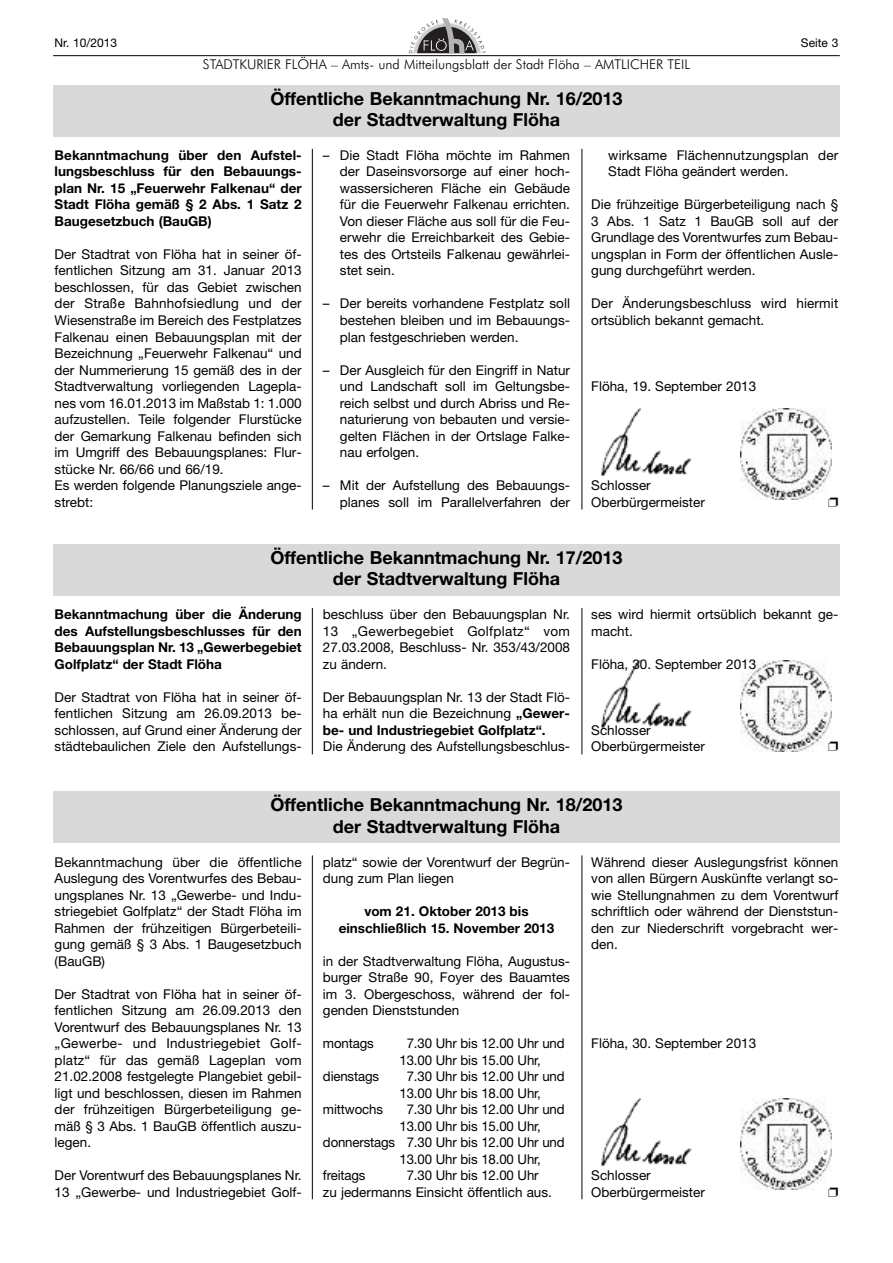
<style>
.page{position:relative;width:893px;height:1263px;background:#fff}
.page>*{position:absolute;margin:0;border:0;box-sizing:border-box;transform-origin:0 0}
.t1{font:700 18px/21.6px "Helvetica Neue";color:#000;text-align:center}
.t2{font:13.5px/16.5px "Helvetica Neue";color:#000}
.t3{font:700 13.5px/16.5px "Helvetica Neue";color:#000;text-align:justify}
.t4{font:300 13.5px "Futura BT";color:#000}
.t5{font:12px "Helvetica Neue";color:#000}
.s1{font-weight:700}
.s2{color:#fff}
</style>
<div class="page">
<img style="left:601px;top:408px;width:91px;height:68px">
<img style="left:740px;top:409px;width:91px;height:90px">
<hr style="left:53px;top:55px;width:787px;height:1px;background:#000">
<svg style="left:409px;top:18px;width:76px;height:35px"></svg>
<div style="left:53px;top:85px;width:787px;height:51px;background:#d9d9d9"></div>
<hr style="left:312px;top:149px;width:1px;height:360px;background:#000">
<hr style="left:582px;top:149px;width:1px;height:360px;background:#000">
<img style="left:601px;top:660px;width:91px;height:68px">
<img style="left:740px;top:661px;width:91px;height:90px">
<div style="left:53px;top:544px;width:787px;height:51px;background:#d9d9d9"></div>
<hr style="left:312px;top:608px;width:1px;height:146px;background:#000">
<hr style="left:582px;top:608px;width:1px;height:146px;background:#000">
<img style="left:601px;top:1098px;width:91px;height:68px">
<img style="left:740px;top:1099px;width:91px;height:90px">
<div style="left:53px;top:792px;width:787px;height:51px;background:#d9d9d9"></div>
<hr style="left:312px;top:855px;width:1px;height:344px;background:#000">
<hr style="left:582px;top:855px;width:1px;height:344px;background:#000">
<svg style="left:828px;top:742px;width:3px;height:9px"></svg>
<p class="t5" style="left:55px;top:38px;width:64px">Nr. 10/2013</p>
<p class="t5" style="left:801px;top:38px;width:39px">Seite 3</p>
<p class="t4" style="left:203px;top:59px;width:489px">STADTKURIER FLÖHA – Amts- und Mitteilungsblatt der Stadt Flöha – AMTLICHER TEIL</p>
<h1 class="t1" style="left:271px;top:89px;width:353px">Öffentliche Bekanntmachung Nr. 16/2013 der Stadtverwaltung Flöha</h1>
<p class="t3" style="left:55px;top:148px;width:249px">Bekanntmachung über den Aufstel&shy;lungsbeschluss für den Bebauungs&shy;plan Nr. 15 „Feuerwehr Falkenau“ der Stadt Flöha gemäß § 2 Abs. 1 Satz 2<br>Baugesetzbuch (BauGB)</p>
<p class="t2" style="left:55px;top:247px;width:249px">Der Stadtrat von Flöha hat in seiner öf&shy;fentlichen Sitzung am 31. Januar 2013 beschlossen, für das Gebiet zwischen der Straße Bahnhofsiedlung und der Wiesenstraße im Bereich des Festplatzes Falkenau einen Bebauungsplan mit der Bezeichnung „Feuerwehr Falkenau“ und der Nummerierung 15 gemäß des in der Stadtverwaltung vorliegenden Lagepla&shy;nes vom 16.01.2013 im Maßstab 1: 1.000 aufzustellen. Teile folgender Flurstücke der Gemarkung Falkenau befinden sich im Umgriff des Bebauungsplanes: Flur&shy;stücke Nr. 66/66 und 66/19.<br>Es werden folgende Planungsziele ange&shy;strebt:</p>
<p class="t2" style="left:340px;top:148px;width:232px;text-align:justify;text-indent:-17px">– Die Stadt Flöha möchte im Rahmen der Daseinsvorsorge auf einer hoch&shy;wassersicheren Fläche ein Gebäude für die Feuerwehr Falkenau errichten.<br>Von dieser Fläche aus soll für die Feu&shy;erwehr die Erreichbarkeit des Gebie&shy;tes des Ortsteils Falkenau gewährlei&shy;stet sein.</p>
<p class="t2" style="left:340px;top:297px;width:232px;text-align:justify;text-indent:-17px">– Der bereits vorhandene Festplatz soll bestehen bleiben und im Bebauungs&shy;plan festgeschrieben werden.</p>
<p class="t2" style="left:340px;top:363px;width:232px;text-align:justify;text-indent:-17px">– Der Ausgleich für den Eingriff in Natur und Landschaft soll im Geltungsbe&shy;reich selbst und durch Abriss und Re&shy;naturierung von bebauten und versie&shy;gelten Flächen in der Ortslage Falke&shy;nau erfolgen.</p>
<p class="t2" style="left:323px;top:478px;width:249px;text-align:right">– Mit der Aufstellung des Bebauungs&shy;planes soll im Parallelverfahren der</p>
<p class="t2" style="left:608px;top:148px;width:232px">wirksame Flächennutzungsplan der<br>Stadt Flöha geändert werden.</p>
<p class="t2" style="left:591px;top:198px;width:249px;text-align:justify">Die frühzeitige Bürgerbeteiligung nach § 3 Abs. 1 Satz 1 BauGB soll auf der Grundlage des Vorentwurfes zum Bebau&shy;ungsplan in Form der öffentlichen Ausle&shy;gung durchgeführt werden.</p>
<p class="t2" style="left:591px;top:297px;width:249px">Der Änderungsbeschluss wird hiermit ortsüblich bekannt gemacht.</p>
<p class="t2" style="left:591px;top:379px;width:166px">Flöha, 19. September 2013</p>
<p class="t2" style="left:591px;top:478px;width:115px">Schlosser<br>Oberbürgermeister</p>
<h1 class="t1" style="left:271px;top:548px;width:353px">Öffentliche Bekanntmachung Nr. 17/2013 der Stadtverwaltung Flöha</h1>
<p class="t3" style="left:55px;top:607px;width:249px">Bekanntmachung über die Änderung des Aufstellungsbeschlusses für den Bebauungsplan Nr. 13 „Gewerbegebiet Golfplatz“ der Stadt Flöha</p>
<p class="t2" style="left:55px;top:690px;width:249px;text-align:justify">Der Stadtrat von Flöha hat in seiner öf&shy;fentlichen Sitzung am 26.09.2013 be&shy;schlossen, auf Grund einer Änderung der städtebaulichen Ziele den Aufstellungs-</p>
<p class="t2" style="left:591px;top:607px;width:249px">ses wird hiermit ortsüblich bekannt ge&shy;macht.</p>
<p class="t2" style="left:591px;top:657px;width:166px">Flöha, 30. September 2013</p>
<p class="t2" style="left:323px;top:607px;width:249px;text-align:justify">beschluss über den Bebauungsplan Nr.<br>13 „Gewerbegebiet Golfplatz“ vom 27.03.2008, Beschluss- Nr. 353/43/2008 zu ändern.</p>
<p class="t2" style="left:323px;top:690px;width:249px;text-align:justify">Der Bebauungsplan Nr. 13 der Stadt Flö&shy;ha erhält nun die Bezeichnung <span class="s1">„Gewer&shy;be- und Industriegebiet Golfplatz“.</span></p>
<p class="t2" style="left:323px;top:739px;width:249px">Die Änderung des Aufstellungsbeschlus-</p>
<p class="t2" style="left:591px;top:723px;width:115px">Schlosser<br>Oberbürgermeister</p>
<h1 class="t1" style="left:271px;top:795px;width:353px">Öffentliche Bekanntmachung Nr. 18/2013 der Stadtverwaltung Flöha</h1>
<p class="t2" style="left:55px;top:855px;width:249px;text-align:justify">Bekanntmachung über die öffentliche Auslegung des Vorentwurfes des Bebau&shy;ungsplanes Nr. 13 „Gewerbe- und Indu&shy;striegebiet Golfplatz“ der Stadt Flöha im Rahmen der frühzeitigen Bürgerbeteili&shy;gung gemäß § 3 Abs. 1 Baugesetzbuch (BauGB)</p>
<p class="t2" style="left:55px;top:987px;width:249px;text-align:justify">Der Stadtrat von Flöha hat in seiner öf&shy;fentlichen Sitzung am 26.09.2013 den Vorentwurf des Bebauungsplanes Nr. 13 „Gewerbe- und Industriegebiet Golf&shy;platz“ für das gemäß Lageplan vom 21.02.2008 festgelegte Plangebiet gebil&shy;ligt und beschlossen, diesen im Rahmen der frühzeitigen Bürgerbeteiligung ge&shy;mäß § 3 Abs. 1 BauGB öffentlich auszu&shy;legen.</p>
<p class="t2" style="left:55px;top:1168px;width:249px">Der Vorentwurf des Bebauungsplanes Nr.<br>13 „Gewerbe- und Industriegebiet Golf-</p>
<p class="t2" style="left:323px;top:855px;width:249px">platz“ sowie der Vorentwurf der Begrün&shy;dung zum Plan liegen</p>
<p class="t3" style="left:339px;top:904px;width:217px;text-align:center">vom 21. Oktober 2013 bis einschließlich 15. November 2013</p>
<p class="t2" style="left:323px;top:954px;width:249px;text-align:justify">in der Stadtverwaltung Flöha, Augustus&shy;burger Straße 90, Foyer des Bauamtes im 3. Obergeschoss, während der fol&shy;genden Dienststunden</p>
<p class="t2" style="left:323px;top:1036px;width:52px">montags</p>
<p class="t2" style="left:399px;top:1036px;width:167px"><span class="s2">1</span>7.30 Uhr bis 12.00 Uhr und<br>13.00 Uhr bis 15.00 Uhr,</p>
<p class="t2" style="left:323px;top:1069px;width:58px">dienstags</p>
<p class="t2" style="left:399px;top:1069px;width:167px"><span class="s2">1</span>7.30 Uhr bis 12.00 Uhr und</p>
<p class="t2" style="left:399px;top:1086px;width:143px">13.00 Uhr bis 18.00 Uhr,</p>
<p class="t2" style="left:323px;top:1102px;width:243px">mittwochs <span class="s2">1</span>7.30 Uhr bis 12.00 Uhr und</p>
<p class="t2" style="left:399px;top:1119px;width:143px">13.00 Uhr bis 15.00 Uhr,</p>
<p class="t2" style="left:323px;top:1135px;width:243px">donnerstags <span class="s2">1</span>7.30 Uhr bis 12.00 Uhr und</p>
<p class="t2" style="left:399px;top:1152px;width:143px">13.00 Uhr bis 18.00 Uhr,</p>
<p class="t2" style="left:323px;top:1168px;width:44px">freitags</p>
<p class="t2" style="left:591px;top:855px;width:249px;text-align:justify">Während dieser Auslegungsfrist können von allen Bürgern Auskünfte verlangt so&shy;wie Stellungnahmen zu dem Vorentwurf schriftlich oder während der Dienststun&shy;den zur Niederschrift vorgebracht wer&shy;den.</p>
<p class="t2" style="left:591px;top:1036px;width:166px">Flöha, 30. September 2013</p>
<p class="t2" style="left:591px;top:1168px;width:115px">Schlosser<br>Oberbürgermeister</p>
<p class="t2" style="left:323px;top:1168px;width:230px;text-indent:77px"><span class="s2">1</span>7.30 Uhr bis 12.00 Uhr zu jedermanns Einsicht öffentlich aus.</p>
</div>
